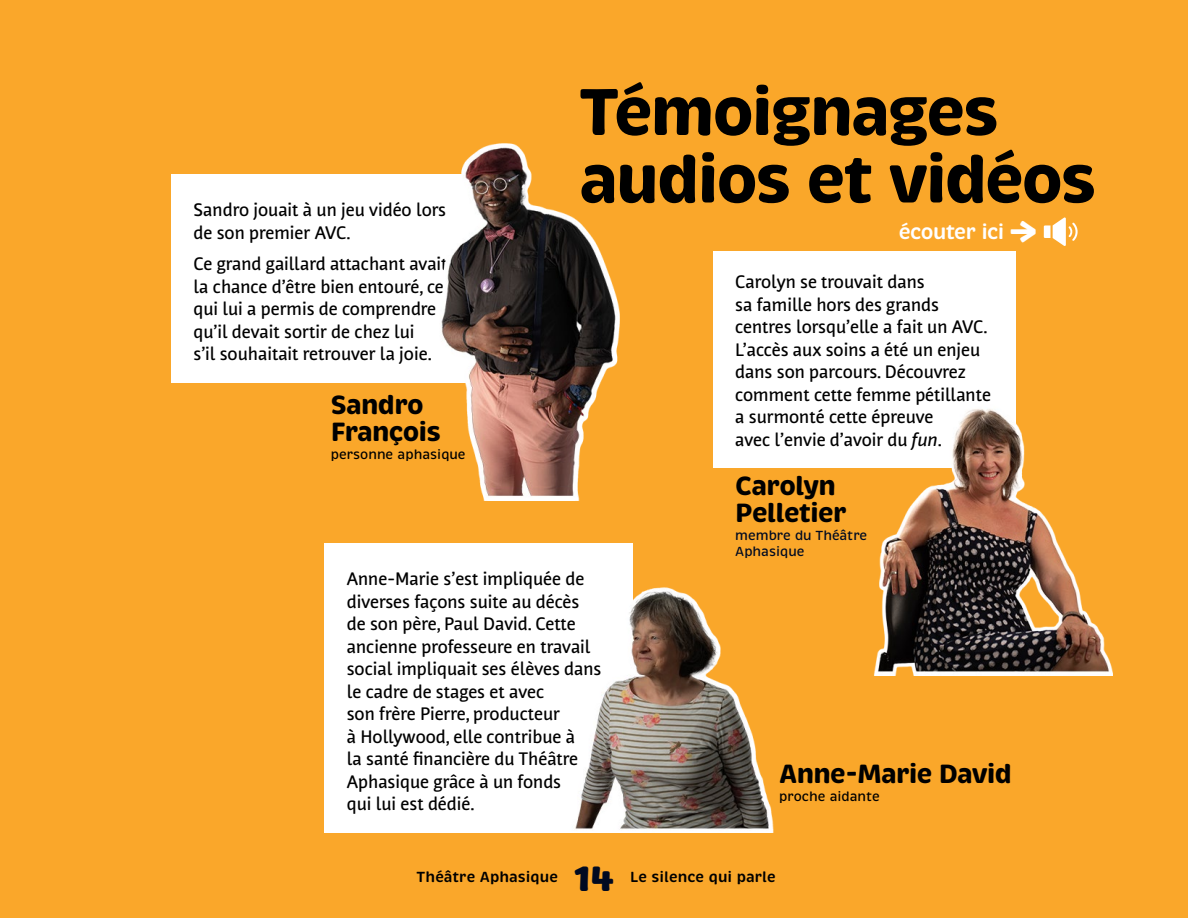
<style>
.page{position:relative;width:1188px;height:918px;background:#faa72a}
.page>*{position:absolute;margin:0;border:0;box-sizing:border-box;transform-origin:0 0}
.t1{font:700 67.5px/67.5px "Brevia";letter-spacing:-.04em;color:#000}
.t2{font:900 36px "Brevia";color:#000a21}
.t3{font:700 27px/27px "Brevia";letter-spacing:-.03em;color:#000}
.t4{font:600 21px "Brevia";letter-spacing:-.035em;color:#fff}
.t5{font:500 18px/22.5px "Nuvo Pro";color:#000}
.t6{font:600 15px "Brevia";color:#000}
.t7{font:500 13.5px "Brevia";color:#000}
.t8{font:500 13.5px/16.5px "Brevia";color:#000a21}
.s1{font-weight:900;font-size:36px}
.s2{font-style:italic}
</style>
<div class="page">
<div style="left:171px;top:174px;width:309px;height:208px;background:#fff"></div>
<div style="left:324px;top:543px;width:309px;height:289px;background:#fff"></div>
<div style="left:713px;top:251px;width:302px;height:217px;background:#fff"></div>
<img style="left:373px;top:143px;width:247px;height:357px">
<img style="left:557px;top:587px;width:217px;height:246px">
<img style="left:874px;top:300px;width:239px;height:375px">
<svg style="left:1044px;top:217px;width:34px;height:29px"></svg>
<p class="t5" style="left:194px;top:198px;width:254px">Sandro jouait à un jeu vidéo lors de son premier AVC.</p>
<p class="t5" style="left:194px;top:252px;width:256px">Ce grand gaillard attachant avait la chance d’être bien entouré, ce qui lui a permis de comprendre qu’il devait sortir de chez lui<br>s’il souhaitait retrouver la joie.</p>
<h3 class="t3" style="left:331px;top:391px;width:112px">Sandro<br>François</h3>
<p class="t7" style="left:331px;top:446px;width:136px">personne aphasique</p>
<h1 class="t1" style="left:579px;top:79px;width:520px">Témoignages audios et vidéos</h1>
<p class="t4" style="left:899px;top:218px;width:139px">écouter ici <span class="s1">→</span></p>
<p class="t5" style="left:735px;top:270px;width:257px">Carolyn se trouvait dans<br>sa famille hors des grands centres lorsqu’elle a fait un AVC.<br>L’accès aux soins a été un enjeu dans son parcours. Découvrez comment cette femme pétillante a surmonté cette épreuve<br>avec l’envie d’avoir du <span class="s2">fun</span>.</p>
<h3 class="t3" style="left:735px;top:472px;width:113px">Carolyn<br>Pelletier</h3>
<p class="t8" style="left:735px;top:527px;width:133px">membre du Théâtre<br>Aphasique</p>
<p class="t5" style="left:347px;top:567px;width:256px">Anne-Marie s’est impliquée de diverses façons suite au décès de son père, Paul David. Cette ancienne professeure en travail social impliquait ses élèves dans le cadre de stages et avec<br>son frère Pierre, producteur<br>à Hollywood, elle contribue à<br>la santé financière du Théâtre<br>Aphasique grâce à un fonds<br>qui lui est dédié.</p>
<h3 class="t3" style="left:779px;top:760px;width:234px">Anne-Marie David</h3>
<p class="t7" style="left:779px;top:788px;width:102px">proche aidante</p>
<p class="t6" style="left:417px;top:868px;width:143px">Théâtre Aphasique</p>
<h2 class="t2" style="left:574px;top:856px;width:42px">14</h2>
<p class="t6" style="left:630px;top:868px;width:147px">Le silence qui parle</p>
</div>
